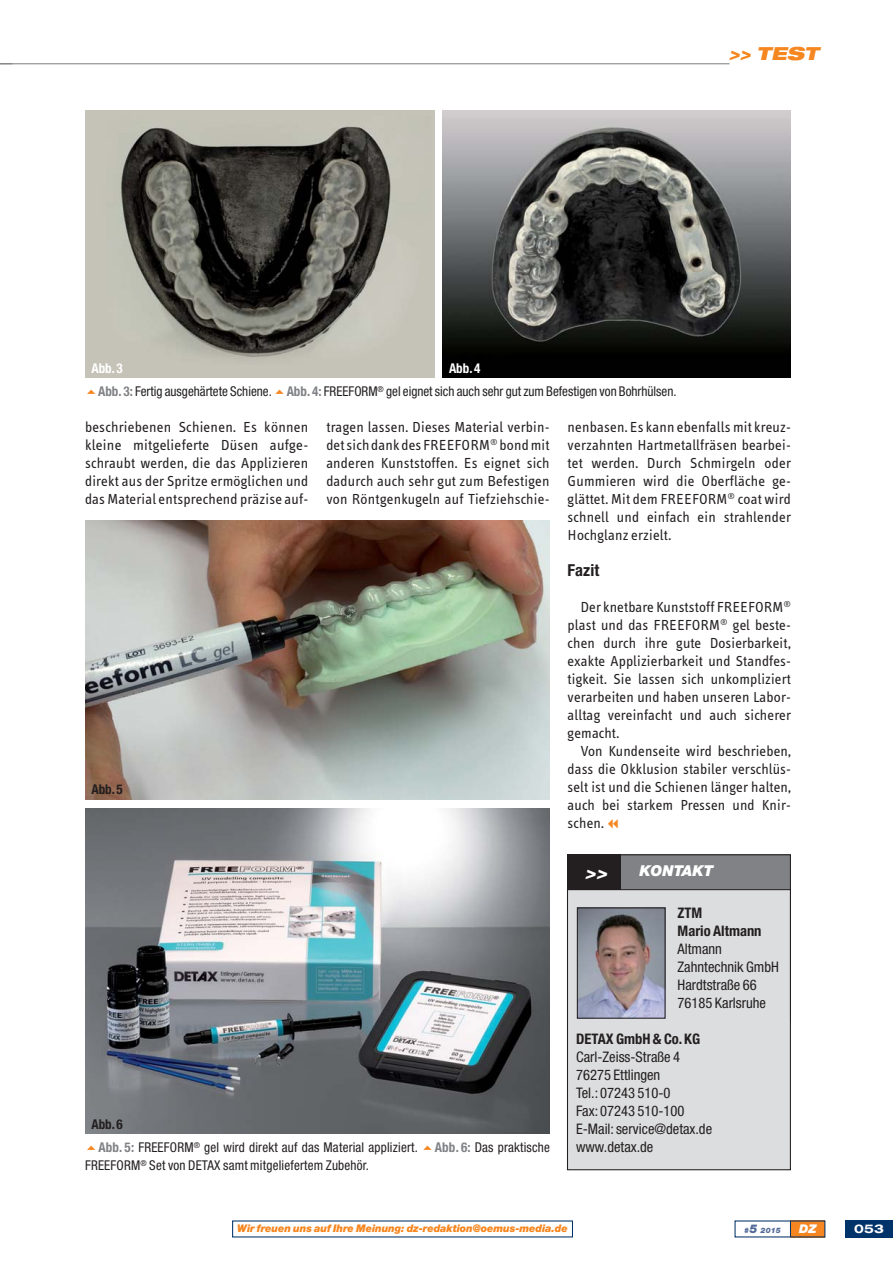
<style>
.page{position:relative;width:893px;height:1263px;background:#fff}
.page>*{position:absolute;margin:0;border:0;box-sizing:border-box;transform-origin:0 0}
.t1{font:italic 900 expanded 18px "Helvetica Neue";color:#f6861f}
.t2{font:italic 900 expanded 18px "Helvetica Neue";color:#fff}
.t3{font:700 condensed 16.5px "Helvetica Neue";letter-spacing:.01em;color:#231f20}
.t4{font:15px/18px "Info Text";letter-spacing:.015em;color:#231f20;text-align:justify}
.t5{font:italic 900 15px "Helvetica Neue";color:#fff}
.t6{font:condensed 14.55px/18px "Helvetica Neue";color:#231f20}
.t7{font:700 condensed 14.55px/18px "Helvetica Neue";color:#231f20}
.t8{font:condensed 13.5px/23.4px "Helvetica Neue";letter-spacing:.015em;color:#231f20}
.t9{font:700 condensed 13.5px "Helvetica Neue";color:#fff}
.t10{font:700 condensed 13.5px "Helvetica Neue";color:#231f20}
.t11{font:700 expanded 12px "Helvetica Neue";color:#fff}
.t12{font:italic 900 12px "Helvetica Neue";color:#fff}
.t13{font:italic 900 10.5px "Helvetica Neue";letter-spacing:-.01em;color:#f6861f}
.t14{font:italic 900 7.5px "Helvetica Neue";color:#516b98}
.s1{font-weight:700;color:#808285}
.s2{font-weight:700}
.s3{font-size:12px}
</style>
<div class="page">
<div style="left:845px;top:1220px;width:48px;height:17px;background:#003369"></div>
<div style="left:790px;top:1220px;width:35px;height:17px;background:#f6861f"></div>
<svg style="left:790px;top:1221px;width:1px;height:16px"></svg>
<div style="left:568px;top:855px;width:222px;height:166px;background:#808285"></div>
<div style="left:567px;top:890px;width:223px;height:280px;background:#dcddde"></div>
<div style="left:567px;top:889px;width:224px;height:281px;border:1px solid #231f20"></div>
<div style="left:567px;top:854px;width:53px;height:36px;background:#231f20"></div>
<img style="left:579px;top:909px;width:85px;height:108px">
<div style="left:577px;top:907px;width:89px;height:112px;border:1px solid #231f20"></div>
<img style="left:85px;top:111px;width:349px;height:267px">
<img style="left:443px;top:111px;width:348px;height:267px">
<hr style="left:0;top:63px;width:729px;height:1px;background:#808285">
<img style="left:85px;top:808px;width:465px;height:326px">
<img style="left:85px;top:521px;width:465px;height:279px">
<p class="t1" style="left:729px;top:45px;width:95px">&gt;&gt; TEST</p>
<p class="t9" style="left:91px;top:363px;width:33px">Abb. 3</p>
<p class="t9" style="left:449px;top:363px;width:33px">Abb. 4</p>
<p class="t8" style="left:98px;top:381px;width:580px"><span class="s1">Abb. 3:</span> Fertig ausgehärtete Schiene. <span class="s1">Abb. 4:</span> FREEFORM<sup>®</sup> gel eignet sich auch sehr gut zum Befestigen von Bohrhülsen.</p>
<p class="t4" style="left:85px;top:419px;width:225px">beschriebenen Schienen. Es können kleine mitgelieferte Düsen aufge&shy;schraubt werden, die das Applizieren direkt aus der Spritze ermöglichen und das Material entsprechend präzise auf-</p>
<p class="t4" style="left:326px;top:419px;width:225px">tragen lassen. Dieses Material verbin&shy;det sich dank des FREEFORM<sup>®</sup> bond mit anderen Kunststoffen. Es eignet sich dadurch auch sehr gut zum Befestigen von Röntgenkugeln auf Tiefziehschie-</p>
<p class="t4" style="left:568px;top:419px;width:225px">nenbasen. Es kann ebenfalls mit kreuz&shy;verzahnten Hartmetallfräsen bearbei&shy;tet werden. Durch Schmirgeln oder Gummieren wird die Oberfläche ge&shy;glättet. Mit dem FREEFORM<sup>®</sup> coat wird schnell und einfach ein strahlender Hochglanz erzielt.</p>
<p class="t3" style="left:568px;top:564px;width:33px">Fazit</p>
<p class="t4" style="left:568px;top:599px;width:225px;text-indent:13px">Der knetbare Kunststoff FREEFORM<sup>® </sup>plast und das FREEFORM<sup>®</sup> gel beste&shy;chen durch ihre gute Dosierbarkeit, exakte Applizierbarkeit und Standfes&shy;tigkeit. Sie lassen sich unkompliziert verarbeiten und haben unseren Labor&shy;alltag vereinfacht und auch sicherer gemacht.</p>
<p class="t4" style="left:568px;top:743px;width:225px;text-indent:13px">Von Kundenseite wird beschrieben, dass die Okklusion stabiler verschlüs&shy;selt ist und die Schienen länger halten, auch bei starkem Pressen und Knir&shy;schen.</p>
<p class="t10" style="left:91px;top:784px;width:33px">Abb. 5</p>
<p class="t8" style="left:98px;top:1114px;width:321px;text-indent:-7px"><span class="s2">Abb. 6<br></span><span class="s1">Abb. 5:</span> FREEFORM<sup>®</sup> gel wird direkt auf das Material appliziert.</p>
<p class="t8" style="left:85px;top:1155px;width:285px">FREEFORM<sup>®</sup> Set von DETAX samt mitgeliefertem Zubehör.</p>
<p class="t8" style="left:435px;top:1137px;width:117px"><span class="s1">Abb. 6:</span> Das praktische</p>
<p class="t2" style="left:585px;top:863px;width:27px">&gt;&gt;</p>
<p class="t5" style="left:639px;top:866px;width:76px">KONTAKT</p>
<p class="t7" style="left:678px;top:906px;width:85px">ZTM<br>Mario Altmann</p>
<p class="t6" style="left:678px;top:942px;width:103px">Altmann<br>Zahntechnik GmbH<br>Hardtstraße 66<br>76185 Karlsruhe</p>
<p class="t7" style="left:576px;top:1032px;width:125px">DETAX GmbH &amp; Co. KG</p>
<p class="t6" style="left:576px;top:1050px;width:138px">Carl-Zeiss-Straße 4<br>76275 Ettlingen<br>Tel.: 07243 510-0<br>Fax: 07243 510-100<br>E-Mail: service@detax.de www.detax.de</p>
<p class="t13" style="left:237px;top:1224px;width:332px">Wir freuen uns auf Ihre Meinung: dz-redaktion@oemus-media.de</p>
<p class="t14" style="left:744px;top:1227px;width:38px">#<span class="s3">5</span> 2015</p>
<p class="t12" style="left:799px;top:1224px;width:19px">DZ</p>
<p class="t11" style="left:854px;top:1224px;width:31px">053</p>
</div>
